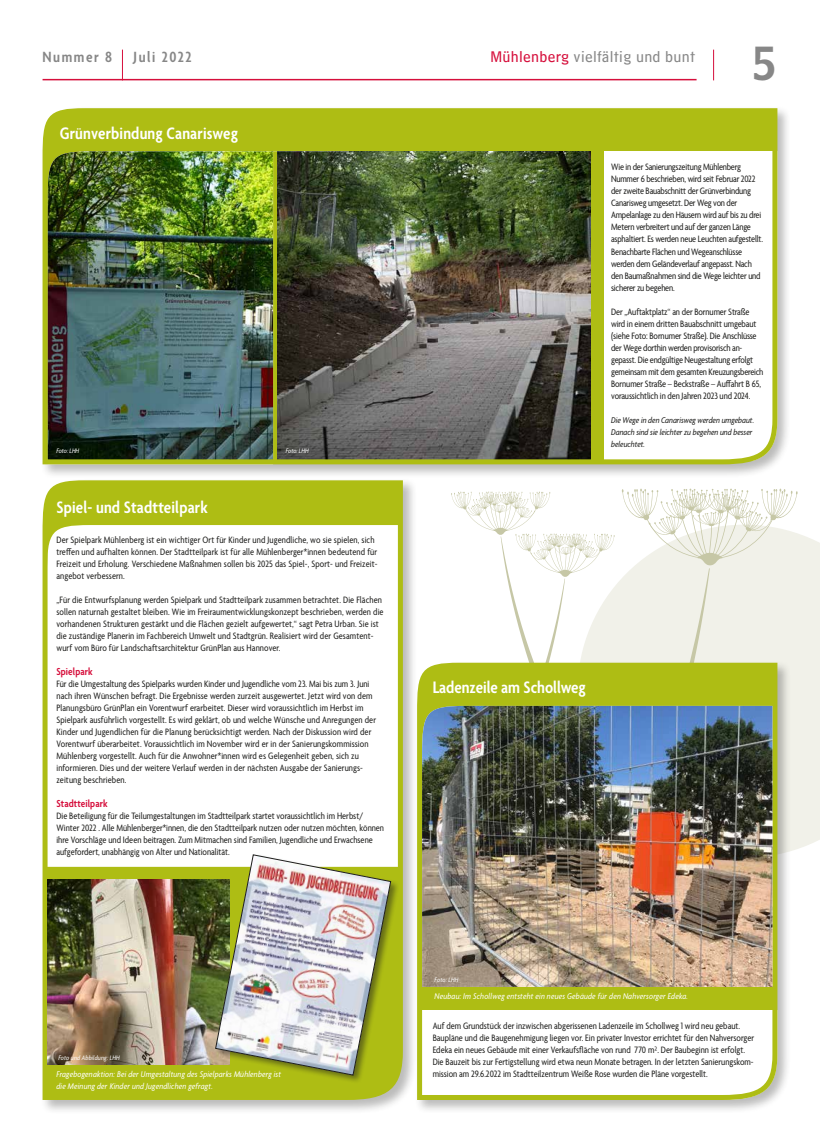
<style>
.page{position:relative;width:820px;height:1143px;background:#fff}
.page>*{position:absolute;margin:0;border:0;box-sizing:border-box;transform-origin:0 0}
.t1{font:45px "HM Headline";color:#878787}
.t2{font:600 condensed 18px "Agenda";letter-spacing:.01em;color:#fff}
.t3{font:16px "HM Text";letter-spacing:.02em;color:#878787}
.t4{font:600 condensed 16px "Agenda";letter-spacing:.1em;color:#878787}
.t5{font:600 condensed 11px "Agenda";letter-spacing:.01em;color:#d60f3c}
.t6{font:condensed 10px/12px "Agenda";color:#1d1d1b}
.t7{font:condensed 10px/12px "Agenda";letter-spacing:-.02em;color:#1d1d1b}
.t8{font:italic condensed 9px/12px "Agenda";letter-spacing:.02em;color:#fff}
.t9{font:italic condensed 9px/12px "Agenda";color:#1d1d1b}
.t10{font:italic condensed 7px "Agenda";letter-spacing:.02em;color:#fff}
.s1{color:#d60f3c}
</style>
<div class="page">
<div style="left:797px;top:533px;width:22px;height:316px;background:#f1f1e9"></div>
<div style="left:40px;top:106px;width:751px;height:372px;background:#1d1d1b;opacity:.3"></div>
<img style="left:40px;top:106px;width:739px;height:361px">
<hr style="left:43px;top:79px;width:653px;height:1px;background:#d60f3c">
<hr style="left:713px;top:50px;width:1px;height:30px;background:#d60f3c">
<hr style="left:122px;top:50px;width:1px;height:30px;background:#d60f3c">
<svg style="left:451px;top:488px;width:346px;height:363px"></svg>
<div style="left:40px;top:478px;width:377px;height:635px;background:#1d1d1b;opacity:.3"></div>
<svg style="left:40px;top:478px;width:365px;height:624px"></svg>
<img style="left:48px;top:879px;width:166px;height:185px">
<div style="left:214px;top:853px;width:186px;height:231px;background:#1d1d1b;opacity:.5"></div>
<img style="left:215px;top:854px;width:176px;height:221px">
<div style="left:414px;top:660px;width:377px;height:453px;background:#1d1d1b;opacity:.3"></div>
<svg style="left:414px;top:660px;width:365px;height:442px"></svg>
<img style="left:422px;top:706px;width:350px;height:280px">
<h3 class="t4" style="left:43px;top:49px;width:71px">Nummer 8</h3>
<h3 class="t4" style="left:133px;top:49px;width:59px">Juli 2022</h3>
<h3 class="t3" style="left:490px;top:43px;width:206px"><span class="s1">Mühlenberg</span> vielfältig und bunt</h3>
<h1 class="t1" style="left:751px;top:25px;width:27px">5</h1>
<h2 class="t2" style="left:60px;top:124px;width:179px">Grünverbindung Canarisweg</h2>
<p class="t10" style="left:56px;top:446px;width:24px">Foto: LHH</p>
<p class="t10" style="left:286px;top:446px;width:24px">Foto: LHH</p>
<h2 class="t2" style="left:56px;top:497px;width:153px">Spiel- und Stadtteilpark</h2>
<p class="t6" style="left:56px;top:534px;width:322px">Der Spielpark Mühlenberg ist ein wichtiger Ort für Kinder und Jugendliche, wo sie spielen, sich treffen und aufhalten können. Der Stadtteilpark ist für alle Mühlenberger*innen bedeutend für Freizeit und Erholung. Verschiedene Maßnahmen sollen bis 2025 das Spiel-, Sport- und Freizeit&shy;angebot verbessern.</p>
<p class="t6" style="left:56px;top:594px;width:328px">„Für die Entwurfsplanung werden Spielpark und Stadtteilpark zusammen betrachtet. Die Flächen sollen naturnah gestaltet bleiben. Wie im Freiraumentwicklungskonzept beschrieben, werden die vorhandenen Strukturen gestärkt und die Flächen gezielt aufgewertet,“ sagt Petra Urban. Sie ist die zuständige Planerin im Fachbereich Umwelt und Stadtgrün. Realisiert wird der Gesamtent&shy;wurf vom Büro für Landschaftsarchitektur GrünPlan aus Hannover.</p>
<p class="t5" style="left:56px;top:665px;width:38px">Spielpark</p>
<p class="t6" style="left:56px;top:678px;width:321px">Für die Umgestaltung des Spielparks wurden Kinder und Jugendliche vom 23. Mai bis zum 3. Juni nach ihren Wünschen befragt. Die Ergebnisse werden zurzeit ausgewertet. Jetzt wird von dem Planungsbüro GrünPlan ein Vorentwurf erarbeitet. Dieser wird voraussichtlich im Herbst im Spielpark ausführlich vorgestellt. Es wird geklärt, ob und welche Wünsche und Anregungen der Kinder und Jugendlichen für die Planung berücksichtigt werden. Nach der Diskussion wird der Vorentwurf überarbeitet. Voraussichtlich im November wird er in der Sanierungskommission Mühlenberg vorgestellt. Auch für die Anwohner*innen wird es Gelegenheit geben, sich zu informieren. Dies und der weitere Verlauf werden in der nächsten Ausgabe der Sanierungs&shy;zeitung beschrieben.</p>
<p class="t5" style="left:56px;top:797px;width:53px">Stadtteilpark</p>
<p class="t6" style="left:56px;top:810px;width:329px">Die Beteiligung für die Teilumgestaltungen im Stadtteilpark startet voraussichtlich im Herbst/ Winter 2022 . Alle Mühlenberger*innen, die den Stadtteilpark nutzen oder nutzen möchten, können ihre Vorschläge und Ideen beitragen. Zum Mitmachen sind Familien, Jugendliche und Erwachsene aufgefordert, unabhängig von Alter und Nationalität.</p>
<p class="t10" style="left:58px;top:1053px;width:63px">Foto und Abbildung: LHH</p>
<p class="t8" style="left:56px;top:1067px;width:226px">Fragebogenaktion: Bei der Umgestaltung des Spielparks Mühlenberg ist die Meinung der Kinder und Jugendlichen gefragt.</p>
<p class="t7" style="left:611px;top:162px;width:153px">Wie in der Sanierungszeitung Mühlenberg Nummer 6 beschrieben, wird seit Februar 2022 der zweite Bauabschnitt der Grünverbindung Canarisweg umgesetzt. Der Weg von der Ampelanlage zu den Häusern wird auf bis zu drei Metern verbreitert und auf der ganzen Länge asphaltiert. Es werden neue Leuchten aufgestellt.<br>Benachbarte Flächen und Wegeanschlüsse werden dem Geländeverlauf angepasst. Nach den Baumaßnahmen sind die Wege leichter und sicherer zu begehen.</p>
<p class="t6" style="left:611px;top:306px;width:154px">Der „Auftaktplatz“ an der Bornumer Straße wird in einem dritten Bauabschnitt umgebaut (siehe Foto: Bornumer Straße). Die Anschlüsse der Wege dorthin werden provisorisch an&shy;gepasst. Die endgültige Neugestaltung erfolgt gemeinsam mit dem gesamten Kreuzungsbereich Bornumer Straße – Beckstraße – Auffahrt B 65, voraussichtlich in den Jahren 2023 und 2024.</p>
<p class="t9" style="left:611px;top:413px;width:144px">Die Wege in den Canarisweg werden umgebaut.<br>Danach sind sie leichter zu begehen und besser beleuchtet.</p>
<h2 class="t2" style="left:432px;top:677px;width:154px">Ladenzeile am Schollweg</h2>
<p class="t10" style="left:434px;top:975px;width:25px">Foto: LHH</p>
<p class="t8" style="left:434px;top:989px;width:255px">Neubau: Im Schollweg entsteht ein neues Gebäude für den Nahversorger Edeka.</p>
<p class="t6" style="left:432px;top:1020px;width:323px">Auf dem Grundstück der inzwischen abgerissenen Ladenzeile im Schollweg 1 wird neu gebaut.<br>Baupläne und die Baugenehmigung liegen vor. Ein privater Investor errichtet für den Nahversorger Edeka ein neues Gebäude mit einer Verkaufsfläche von rund 770 m². Der Baubeginn ist erfolgt.<br>Die Bauzeit bis zur Fertigstellung wird etwa neun Monate betragen. In der letzten Sanierungskom&shy;mission am 29.6.2022 im Stadtteilzentrum Weiße Rose wurden die Pläne vorgestellt.</p>
</div>
